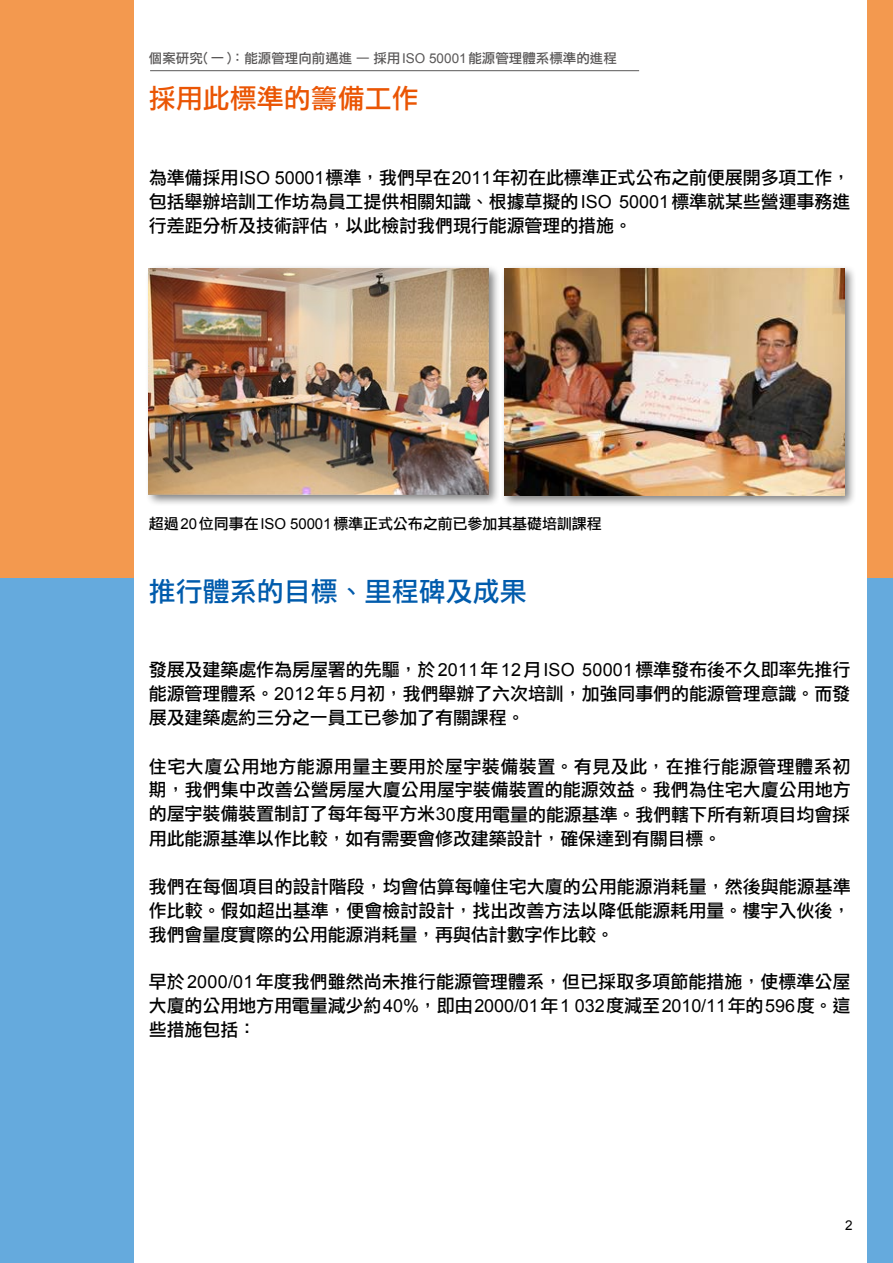
<style>
.page{position:relative;width:893px;height:1263px;background:#fff}
.page>*{position:absolute;margin:0;border:0;box-sizing:border-box;transform-origin:0 0}
.T_Heading{font:27px "Li Hei Pro";color:#005bac}
.T_Heading-2{font:27px "Li Hei Pro";color:#ea5504}
.Text{font:18px/24px "Li Hei Pro";letter-spacing:-.005em;color:#000;text-align:justify}
.t1{font:15px "Li Hei Pro";letter-spacing:-.005em;color:#000}
.t2{font:13.5px "Li Hei Pro";color:#595757}
.t3{font:13.5px "Arial";color:#000}
.s1{font-family:"Arial"}
</style>
<div class="page">
<div style="left:0;top:0;width:134px;height:1263px;background:#f3994f"></div>
<div style="left:867px;top:0;width:26px;height:1263px;background:#f3994f"></div>
<hr style="left:150px;top:70px;width:489px;height:1px;background:#595757">
<div style="left:0;top:578px;width:134px;height:685px;background:#65aadd"></div>
<div style="left:867px;top:578px;width:26px;height:685px;background:#65aadd"></div>
<div style="left:145px;top:264px;width:355px;height:242px;background:#000;opacity:.5"></div>
<img style="left:149px;top:268px;width:340px;height:227px">
<div style="left:501px;top:264px;width:356px;height:243px;background:#000;opacity:.5"></div>
<img style="left:505px;top:268px;width:340px;height:227px">
<p class="t2" style="left:149px;top:52px;width:470px">個案研究（一）：能源管理向前邁進 — 採用<span class="s1">ISO 50001</span>能源管理體系標準的進程</p>
<p class="T_Heading-2" style="left:149px;top:85px;width:271px">採用此標準的籌備工作</p>
<p class="Text" style="left:149px;top:165px;width:703px">為準備採用<span class="s1">ISO 50001</span>標準，我們早在<span class="s1">2011</span>年初在此標準正式公布之前便展開多項工作，包括舉辦培訓工作坊為員工提供相關知識、根據草擬的<span class="s1">ISO 50001</span>標準就某些營運事務進行差距分析及技術評估，以此檢討我們現行能源管理的措施。</p>
<p class="t1" style="left:149px;top:516px;width:454px">超過<span class="s1">20</span>位同事在<span class="s1">ISO 50001</span>標準正式公布之前已參加其基礎培訓課程</p>
<p class="T_Heading" style="left:149px;top:578px;width:379px">推行體系的目標、里程碑及成果</p>
<p class="Text" style="left:149px;top:658px;width:703px">發展及建築處作為房屋署的先驅，於<span class="s1">2011</span>年<span class="s1">12</span>月<span class="s1">ISO 50001</span>標準發布後不久即率先推行能源管理體系。<span class="s1">2012</span>年<span class="s1">5</span>月初，我們舉辦了六次培訓，加強同事們的能源管理意識。而發展及建築處約三分之一員工已參加了有關課程。</p>
<p class="Text" style="left:149px;top:754px;width:703px">住宅大廈公用地方能源用量主要用於屋宇裝備裝置。有見及此，在推行能源管理體系初期，我們集中改善公營房屋大廈公用屋宇裝備裝置的能源效益。我們為住宅大廈公用地方的屋宇裝備裝置制訂了每年每平方米<span class="s1">30</span>度用電量的能源基準。我們轄下所有新項目均會採用此能源基準以作比較，如有需要會修改建築設計，確保達到有關目標。</p>
<p class="Text" style="left:149px;top:874px;width:703px">我們在每個項目的設計階段，均會估算每幢住宅大廈的公用能源消耗量，然後與能源基準作比較。假如超出基準，便會檢討設計，找出改善方法以降低能源耗用量。樓宇入伙後，我們會量度實際的公用能源消耗量，再與估計數字作比較。</p>
<p class="Text" style="left:149px;top:970px;width:703px">早於<span class="s1">2000/01</span>年度我們雖然尚未推行能源管理體系，但已採取多項節能措施，使標準公屋大廈的公用地方用電量減少約<span class="s1">40%</span>，即由<span class="s1">2000/01</span>年<span class="s1">1 032</span>度減至<span class="s1">2010/11</span>年的<span class="s1">596</span>度。這些措施包括：</p>
<p class="t3" style="left:845px;top:1217px;width:9px">2</p>
</div>
